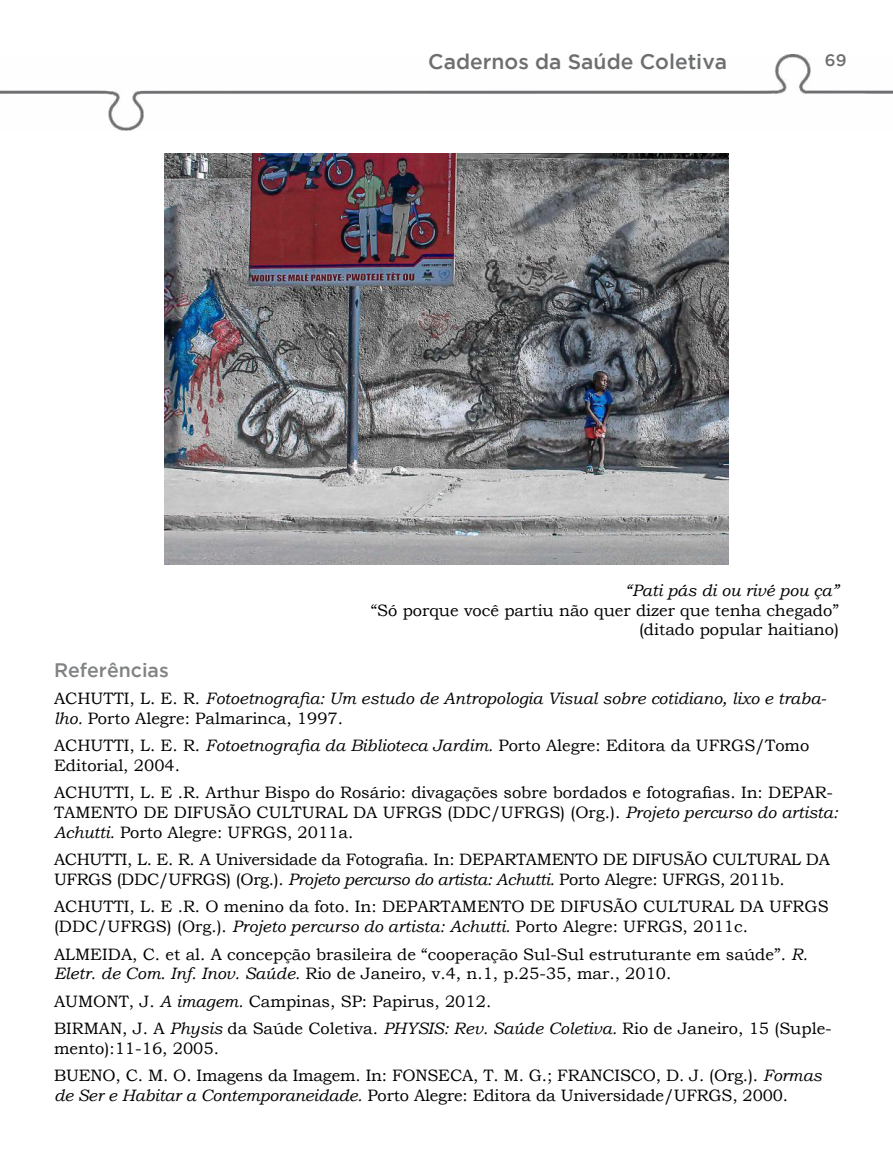
<style>
.page{position:relative;width:893px;height:1170px;background:#fff}
.page>*{position:absolute;margin:0;border:0;box-sizing:border-box;transform-origin:0 0}
.t1{font:500 21px "Gotham";color:#6d6e70}
.t2{font:500 19.5px "Gotham";color:#808284}
.t3{font:16.5px/19.8px "Bookman Old Style";color:#000}
.t4{font:16.5px/19.8px "Bookman Old Style";letter-spacing:-.02em;color:#000}
.t5{font:italic 16.5px/19.8px "Bookman Old Style";color:#000}
.t6{font:500 16.5px "Gotham";color:#6d6e70}
.s1{font-style:normal}
.s2{font-style:italic}
</style>
<div class="page">
<img style="left:0;top:54px;width:893px;height:76px">
<img style="left:165px;top:153px;width:563px;height:411px">
<p class="t1" style="left:428px;top:50px;width:300px">Cadernos da Saúde Coletiva</p>
<p class="t6" style="left:825px;top:51px;width:23px">69</p>
<p class="t5" style="left:625px;top:580px;width:216px">“Pati pás di ou rivé pou ça”</p>
<p class="t3" style="left:371px;top:600px;width:470px;text-align:right">“Só porque você partiu não quer dizer que tenha chegado” (ditado popular haitiano)</p>
<p class="t2" style="left:54px;top:658px;width:116px">Referências</p>
<p class="t5" style="left:54px;top:688px;width:774px"><span class="s1">ACHUTTI, L. E. R.</span> Fotoetnografia: Um estudo de Antropologia Visual sobre cotidiano, lixo e traba&shy;lho. <span class="s1">Porto Alegre: Palmarinca, 1997.</span></p>
<p class="t3" style="left:54px;top:735px;width:757px">ACHUTTI, L. E. R. <span class="s2">Fotoetnografia da Biblioteca Jardim.</span> Porto Alegre: Editora da UFRGS/Tomo<br>Editorial, 2004.</p>
<p class="t3" style="left:54px;top:782px;width:786px">ACHUTTI, L. E .R. Arthur Bispo do Rosário: divagações sobre bordados e fotografias. In: DEPAR-<br>TAMENTO DE DIFUSÃO CULTURAL DA UFRGS (DDC/UFRGS) (Org.). <span class="s2">Projeto percurso do artista:<br>Achutti.</span> Porto Alegre: UFRGS, 2011a.</p>
<p class="t4" style="left:54px;top:849px;width:777px">ACHUTTI, L. E. R. A Universidade da Fotografia. In: DEPARTAMENTO DE DIFUSÃO CULTURAL DA<br>UFRGS (DDC/UFRGS) (Org.). <span class="s2">Projeto percurso do artista: Achutti.</span> Porto Alegre: UFRGS, 2011b.</p>
<p class="t3" style="left:54px;top:896px;width:776px">ACHUTTI, L. E .R. O menino da foto. In: DEPARTAMENTO DE DIFUSÃO CULTURAL DA UFRGS (DDC/UFRGS) (Org.). <span class="s2">Projeto percurso do artista: Achutti.</span> Porto Alegre: UFRGS, 2011c.</p>
<p class="t3" style="left:54px;top:944px;width:755px">ALMEIDA, C. et al. A concepção brasileira de “cooperação Sul-Sul estruturante em saúde”. <span class="s2">R.<br>Eletr. de Com. Inf. Inov. Saúde.</span> Rio de Janeiro, v.4, n.1, p.25-35, mar., 2010.</p>
<p class="t3" style="left:54px;top:987px;width:779px;line-height:27.3px">AUMONT, J. <span class="s2">A imagem.</span> Campinas, SP: Papirus, 2012.<br>BIRMAN, J. A <span class="s2">Physis</span> da Saúde Coletiva. <span class="s2">PHYSIS: Rev. Saúde Coletiva.</span> Rio de Janeiro, 15 (Suple-</p>
<p class="t3" style="left:54px;top:1034px;width:769px;line-height:27.3px">mento):11-16, 2005.<br>BUENO, C. M. O. Imagens da Imagem. In: FONSECA, T. M. G.; FRANCISCO, D. J. (Org.). <span class="s2">Formas</span></p>
<p class="t3" style="left:54px;top:1085px;width:736px"><span class="s2">de Ser e Habitar a Contemporaneidade.</span> Porto Alegre: Editora da Universidade/UFRGS, 2000.</p>
</div>
